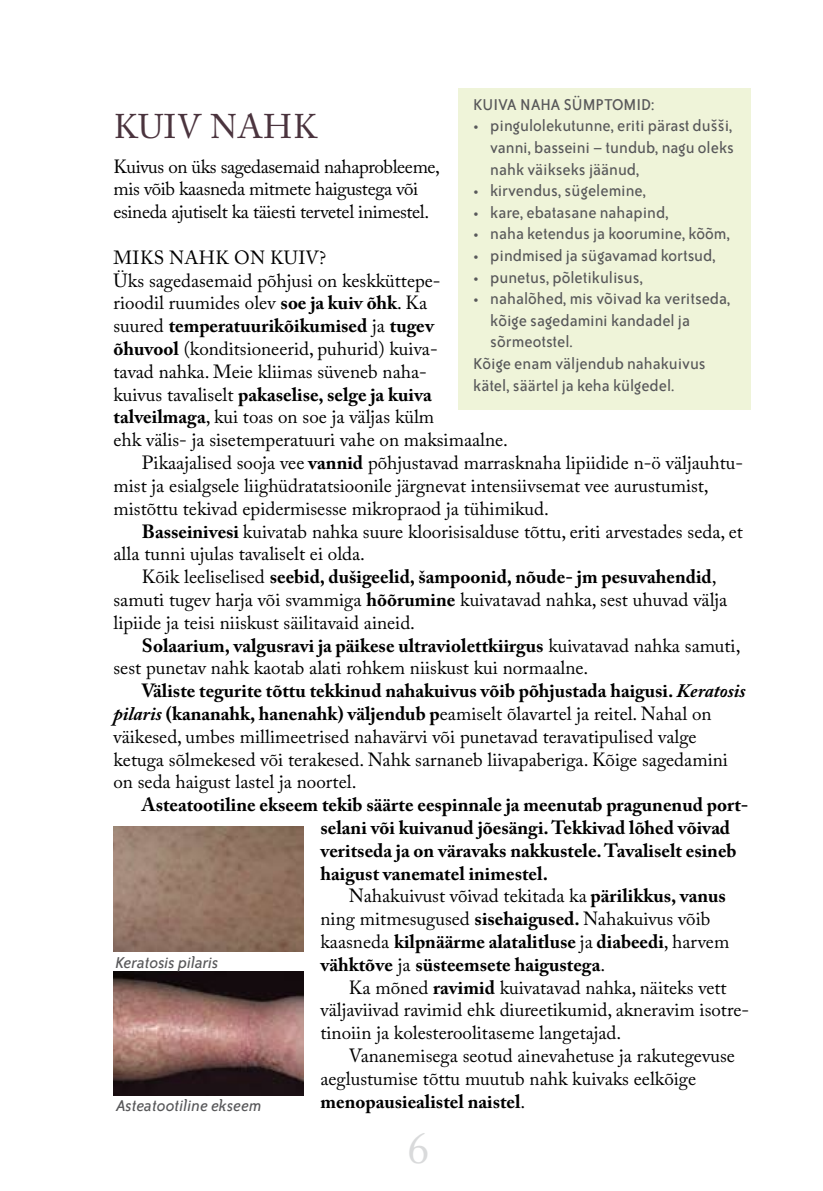
<style>
.page{position:relative;width:823px;height:1191px;background:#fff}
.page>*{position:absolute;margin:0;border:0;box-sizing:border-box;transform-origin:0 0}
.t1{font:34px "Adobe Caslon Pro";color:#4b343e}
.t2{font:19px/22.8px "Adobe Caslon Pro";color:#000}
.t3{font:700 19px/22.8px "Adobe Caslon Pro";color:#000}
.t4{font:19px/22.8px "Adobe Caslon Pro";letter-spacing:-.02em;color:#000}
.t5{font:18px/21.6px "Bailey Sans ITC";color:#58585a;text-align:justify}
.t6{font:italic 18px "Bailey Sans ITC";color:#58585a}
.t7{font:italic 18px "Bailey Sans ITC";letter-spacing:-.02em;color:#58585a}
.s1{font-weight:700}
.s2{font-weight:400}
.s3{font-style:italic}
.s4{font-weight:700;font-style:italic}
</style>
<div class="page">
<img style="left:113px;top:827px;width:190px;height:124px">
<img style="left:113px;top:971px;width:190px;height:124px">
<div style="left:458px;top:88px;width:292px;height:322px;background:#eff4d9"></div>
<p class="t5" style="left:473px;top:94px;width:183px">Kuiva naha sümptom id:</p>
<p class="t5" style="left:490px;top:115px;width:245px;text-indent:-17px">• pingulolekutunne, eriti pärast dušši, vanni, basseini – tundub, nagu oleks nahk väikseks jäänud,</p>
<p class="t5" style="left:473px;top:180px;width:174px">• kirvendus, sügelemine,</p>
<p class="t5" style="left:473px;top:202px;width:197px">• kare, ebatasane nahapind,</p>
<p class="t5" style="left:473px;top:223px;width:258px">• naha ketendus ja koorumine, kõõm,</p>
<p class="t5" style="left:473px;top:245px;width:244px">• pindmised ja sügavamad kortsud,</p>
<p class="t5" style="left:473px;top:267px;width:171px">• punetus, põletikulisus,</p>
<p class="t5" style="left:473px;top:288px;width:258px">• nahalõhed, mis võivad ka veritseda,</p>
<p class="t5" style="left:490px;top:310px;width:201px">kõige sagedamini kandadel ja</p>
<p class="t5" style="left:490px;top:331px;width:84px">sõrmeotstel.</p>
<p class="t5" style="left:473px;top:353px;width:234px">Kõige enam väljendub nahakuivus</p>
<p class="t5" style="left:473px;top:375px;width:202px">kätel, säärtel ja keha külgedel.</p>
<h1 class="t1" style="left:114px;top:107px;width:125px">Kuiv nahk</h1>
<p class="t4" style="left:113px;top:155px;width:328px">Kuivus on üks sagedasemaid nahaprobleeme, mis võib kaasneda mitmete haigustega või esineda ajutiselt ka täiesti tervetel inimestel.</p>
<p class="t2" style="left:114px;top:246px;width:30px">Miks</p>
<p class="t2" style="left:169px;top:246px;width:16px">nahk</p>
<p class="t2" style="left:234px;top:246px;width:93px">on kuiv?</p>
<p class="t2" style="left:113px;top:269px;width:328px">Üks sagedasemaid põhjusi on keskküttepe-</p>
<p class="t2" style="left:113px;top:291px;width:315px">rioodil ruumides olev <span class="s1">soe ja kuiv õhk</span>. Ka</p>
<p class="t3" style="left:113px;top:314px;width:322px"><span class="s2">suured</span> temperatuurikõikumised <span class="s2">ja</span> tugev</p>
<p class="t2" style="left:113px;top:337px;width:325px"><span class="s1">õhuvool</span> (konditsioneerid, puhurid) kuiva-</p>
<p class="t2" style="left:113px;top:360px;width:315px">tavad nahka. Meie kliimas süveneb naha-</p>
<p class="t3" style="left:113px;top:383px;width:319px"><span class="s2">kuivus tavaliselt</span> pakaselise, selge ja kuiva</p>
<p class="t2" style="left:113px;top:405px;width:322px"><span class="s1">talveilmaga</span>, kui toas on soe ja väljas külm</p>
<p class="t2" style="left:113px;top:428px;width:396px">ehk välis- ja sisetemperatuuri vahe on maksimaalne.</p>
<p class="t2" style="left:142px;top:451px;width:602px">Pikaajalised sooja vee <span class="s1">vannid</span> põhjustavad marrasknaha lipiidide n-ö väljauhtu-</p>
<p class="t2" style="left:113px;top:474px;width:596px">mist ja esialgsele liighüdratatsioonile järgnevat intensiivsemat vee aurustumist,</p>
<p class="t2" style="left:113px;top:497px;width:436px">mistõttu tekivad epidermisesse mikropraod ja tühimikud.</p>
<p class="t2" style="left:142px;top:519px;width:602px"><span class="s1">Basseinivesi</span> kuivatab nahka suure kloorisisalduse tõttu, eriti arvestades seda, et</p>
<p class="t2" style="left:113px;top:542px;width:253px">alla tunni ujulas tavaliselt ei olda.</p>
<p class="t3" style="left:142px;top:565px;width:576px"><span class="s2">Kõik leeliselised</span> seebid, dušigeelid, šampoonid, nõude- jm pesuvahendid<span class="s2">,</span></p>
<p class="t2" style="left:113px;top:588px;width:615px">samuti tugev harja või svammiga <span class="s1">hõõrumine</span> kuivatavad nahka, sest uhuvad välja</p>
<p class="t2" style="left:113px;top:611px;width:303px">lipiide ja teisi niiskust säilitavaid aineid.</p>
<p class="t3" style="left:142px;top:633px;width:599px">Solaarium, valgusravi ja päikese ultraviolettkiirgus <span class="s2">kuivatavad nahka samuti,</span></p>
<p class="t2" style="left:113px;top:656px;width:476px">sest punetav nahk kaotab alati rohkem niiskust kui normaalne.</p>
<p class="t3" style="left:142px;top:679px;width:605px">Väliste tegurite tõttu tekkinud nahakuivus võib põhjustada haigusi. <span class="s3">Keratosis</span></p>
<p class="t2" style="left:113px;top:702px;width:599px"><span class="s4">pilaris</span> <span class="s1">(kananahk, hanenahk) väljendub p</span>eamiselt õlavartel ja reitel. Nahal on</p>
<p class="t2" style="left:113px;top:725px;width:584px">väikesed, umbes millimeetrised nahavärvi või punetavad teravatipulised valge</p>
<p class="t2" style="left:113px;top:747px;width:615px">ketuga sõlmekesed või terakesed. Nahk sarnaneb liivapaberiga. Kõige sagedamini</p>
<p class="t2" style="left:113px;top:770px;width:244px">on seda haigust lastel ja noortel.</p>
<p class="t3" style="left:320px;top:793px;width:429px;text-indent:-178px">Asteatootiline ekseem tekib säärte eespinnale ja meenutab pragunenud port&shy;selani või kuivanud jõesängi. Tekkivad lõhed võivad veritseda ja on väravaks nakkustele. Tavaliselt esineb haigust vanematel inimestel.</p>
<p class="t3" style="left:320px;top:884px;width:410px;text-indent:28px"><span class="s2">Nahakuivust võivad tekitada ka</span> pärilikkus, vanus <span class="s2">ning mitmesugused</span> sisehaigused. <span class="s2">Nahakuivus võib kaasneda</span> kilpnäärme alatalitluse <span class="s2">ja</span> diabeedi<span class="s2">, harvem </span>vähktõve <span class="s2">ja</span> süsteemsete haigustega<span class="s2">.</span></p>
<p class="t2" style="left:320px;top:975px;width:430px;text-indent:28px">Ka mõned <span class="s1">ravimid</span> kuivatavad nahka, näiteks vett väljaviivad ravimid ehk diureetikumid, akneravim isotre&shy;tinoiin ja kolesteroolitaseme langetajad.</p>
<p class="t2" style="left:320px;top:1044px;width:416px;text-indent:28px">Vananemisega seotud ainevahetuse ja rakutegevuse aeglustumise tõttu muutub nahk kuivaks eelkõige <span class="s1">menopausiealistel naistel</span>.</p>
<p class="t7" style="left:115px;top:953px;width:105px">Keratosis pilaris</p>
<p class="t6" style="left:116px;top:1096px;width:147px">Asteatootiline ekseem</p>
</div>
